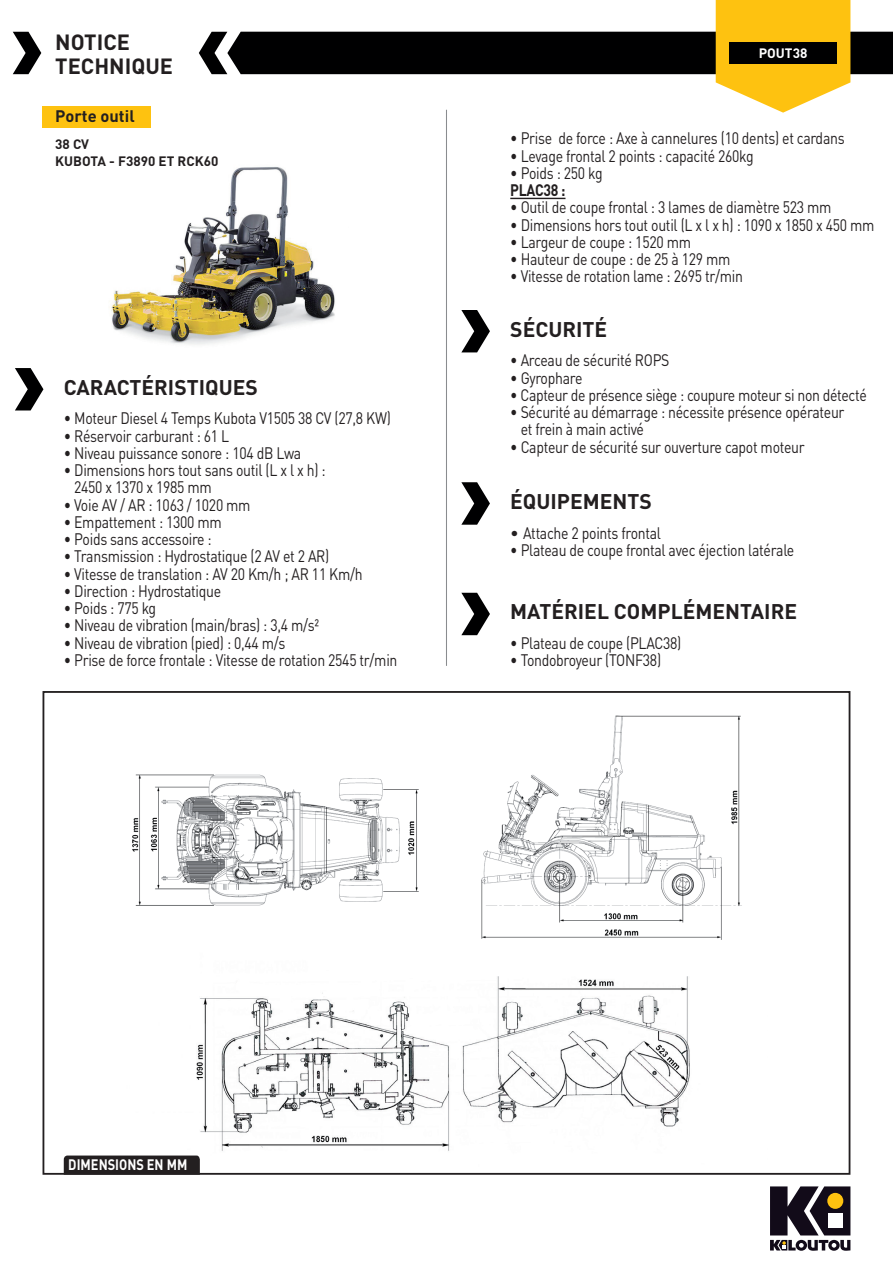
<style>
.page{position:relative;width:893px;height:1263px;background:#fff}
.page>*{position:absolute;margin:0;border:0;box-sizing:border-box;transform-origin:0 0}
.t1{font:700 21.75px/24.5px "DIN";color:#231f20}
.t2{font:700 21px "DIN";color:#231f20}
.t3{font:16.5px/17.2px "DIN";letter-spacing:-.02em;color:#231f20;scale:.85 1}
.t4{font:16.5px "DIN";letter-spacing:-.02em;color:#231f20}
.t5{font:700 16.5px "DIN";letter-spacing:-.005em;color:#231f20}
.t6{font:700 16.5px "DIN";letter-spacing:-.005em;color:#231f20;scale:.85 1}
.t7{font:700 15px "DIN";color:#fff;scale:.85 1}
.t8{font:700 13.5px/16.2px "DIN";color:#231f20}
.t9{font:700 13.5px "DIN";color:#fff}
</style>
<div class="page">
<img style="left:111px;top:167px;width:224px;height:178px">
<img style="left:196px;top:976px;width:494px;height:175px">
<svg style="left:13px;top:32px;width:28px;height:42px"></svg>
<svg style="left:199px;top:0;width:694px;height:113px"></svg>
<svg style="left:770px;top:1186px;width:80px;height:65px"></svg>
<div style="left:43px;top:106px;width:108px;height:22px;background:#fec210"></div>
<hr style="left:446px;top:110px;width:1px;height:556px;background:#8a8c8f">
<div style="left:729px;top:42px;width:108px;height:22px;background:#000001"></div>
<svg style="left:15px;top:368px;width:28px;height:42px"></svg>
<svg style="left:461px;top:482px;width:29px;height:43px"></svg>
<svg style="left:461px;top:310px;width:29px;height:42px"></svg>
<hr style="left:510px;top:198px;width:55px;height:1px;background:#231f20">
<svg style="left:64px;top:1155px;width:136px;height:20px;background:#2a2627"></svg>
<svg style="left:461px;top:593px;width:29px;height:42px"></svg>
<img style="left:481px;top:715px;width:261px;height:225px">
<img style="left:132px;top:774px;width:287px;height:132px">
<h1 class="t1" style="left:55px;top:29px;width:119px">NOTICE<br>TECHNIQUE</h1>
<p class="t5" style="left:55px;top:105px;width:81px">Porte outil</p>
<p class="t8" style="left:55px;top:136px;width:165px">38 CV<br>KUBOTA - F3890 ET RCK60</p>
<p class="t2" style="left:64px;top:374px;width:196px">CARACTÉRISTIQUES</p>
<p class="t3" style="left:64px;top:409px;width:386px">• Moteur Diesel 4 Temps Kubota V1505 38 CV (27,8 KW)</p>
<p class="t3" style="left:64px;top:427px;width:196px">• Réservoir carburant : 61 L</p>
<p class="t3" style="left:64px;top:444px;width:281px">• Niveau puissance sonore : 104 dB Lwa</p>
<p class="t3" style="left:74px;top:461px;width:297px;text-indent:-10px">• Dimensions hors tout sans outil (L x l x h) :<br>2450 x 1370 x 1985 mm</p>
<p class="t3" style="left:64px;top:496px;width:221px">• Voie AV / AR : 1063 / 1020 mm</p>
<p class="t3" style="left:64px;top:513px;width:187px">• Empattement : 1300 mm</p>
<p class="t3" style="left:64px;top:530px;width:176px">• Poids sans accessoire :</p>
<p class="t3" style="left:64px;top:547px;width:314px">• Transmission : Hydrostatique (2 AV et 2 AR)</p>
<p class="t3" style="left:64px;top:565px;width:353px">• Vitesse de translation : AV 20 Km/h ; AR 11 Km/h</p>
<p class="t3" style="left:64px;top:582px;width:187px">• Direction : Hydrostatique</p>
<p class="t3" style="left:64px;top:599px;width:110px">• Poids : 775 kg</p>
<p class="t3" style="left:64px;top:616px;width:302px">• Niveau de vibration (main/bras) : 3,4 m/s²</p>
<p class="t3" style="left:64px;top:634px;width:262px">• Niveau de vibration (pied) : 0,44 m/s</p>
<p class="t3" style="left:64px;top:651px;width:394px">• Prise de force frontale : Vitesse de rotation 2545 tr/min</p>
<p class="t9" style="left:759px;top:45px;width:50px">POUT38</p>
<p class="t3" style="left:510px;top:130px;width:395px">• Prise de force : Axe à cannelures (10 dents) et cardans</p>
<p class="t3" style="left:510px;top:147px;width:288px">• Levage frontal 2 points : capacité 260kg</p>
<p class="t3" style="left:510px;top:164px;width:110px">• Poids : 250 kg</p>
<p class="t6" style="left:510px;top:179px;width:66px">PLAC38 :</p>
<p class="t3" style="left:510px;top:199px;width:380px">• Outil de coupe frontal : 3 lames de diamètre 523 mm</p>
<p class="t3" style="left:510px;top:216px;width:430px">• Dimensions hors tout outil (L x l x h) : 1090 x 1850 x 450 mm</p>
<p class="t3" style="left:510px;top:233px;width:214px">• Largeur de coupe : 1520 mm</p>
<p class="t3" style="left:510px;top:250px;width:260px">• Hauteur de coupe : de 25 à 129 mm</p>
<p class="t3" style="left:510px;top:267px;width:275px">• Vitesse de rotation lame : 2695 tr/min</p>
<p class="t2" style="left:510px;top:316px;width:98px">SÉCURITÉ</p>
<p class="t3" style="left:510px;top:351px;width:189px">• Arceau de sécurité ROPS</p>
<p class="t3" style="left:510px;top:369px;width:86px">• Gyrophare</p>
<p class="t3" style="left:510px;top:386px;width:421px">• Capteur de présence siège : coupure moteur si non détecté</p>
<p class="t3" style="left:521px;top:403px;width:382px;text-indent:-10px">• Sécurité au démarrage : nécessite présence opérateur et frein à main activé</p>
<p class="t3" style="left:510px;top:438px;width:348px">• Capteur de sécurité sur ouverture capot moteur</p>
<p class="t2" style="left:510px;top:488px;width:143px">ÉQUIPEMENTS</p>
<p class="t4" style="left:510px;top:522px;width:152px">• Attache 2 points frontal</p>
<p class="t3" style="left:510px;top:541px;width:336px">• Plateau de coupe frontal avec éjection latérale</p>
<p class="t2" style="left:510px;top:597px;width:288px">MATÉRIEL COMPLÉMENTAIRE</p>
<p class="t3" style="left:510px;top:634px;width:203px">• Plateau de coupe (PLAC38)</p>
<p class="t3" style="left:510px;top:651px;width:179px">• Tondobroyeur (TONF38)</p>
<p class="t7" style="left:68px;top:1155px;width:142px">DIMENSIONS EN MM</p>
</div>
